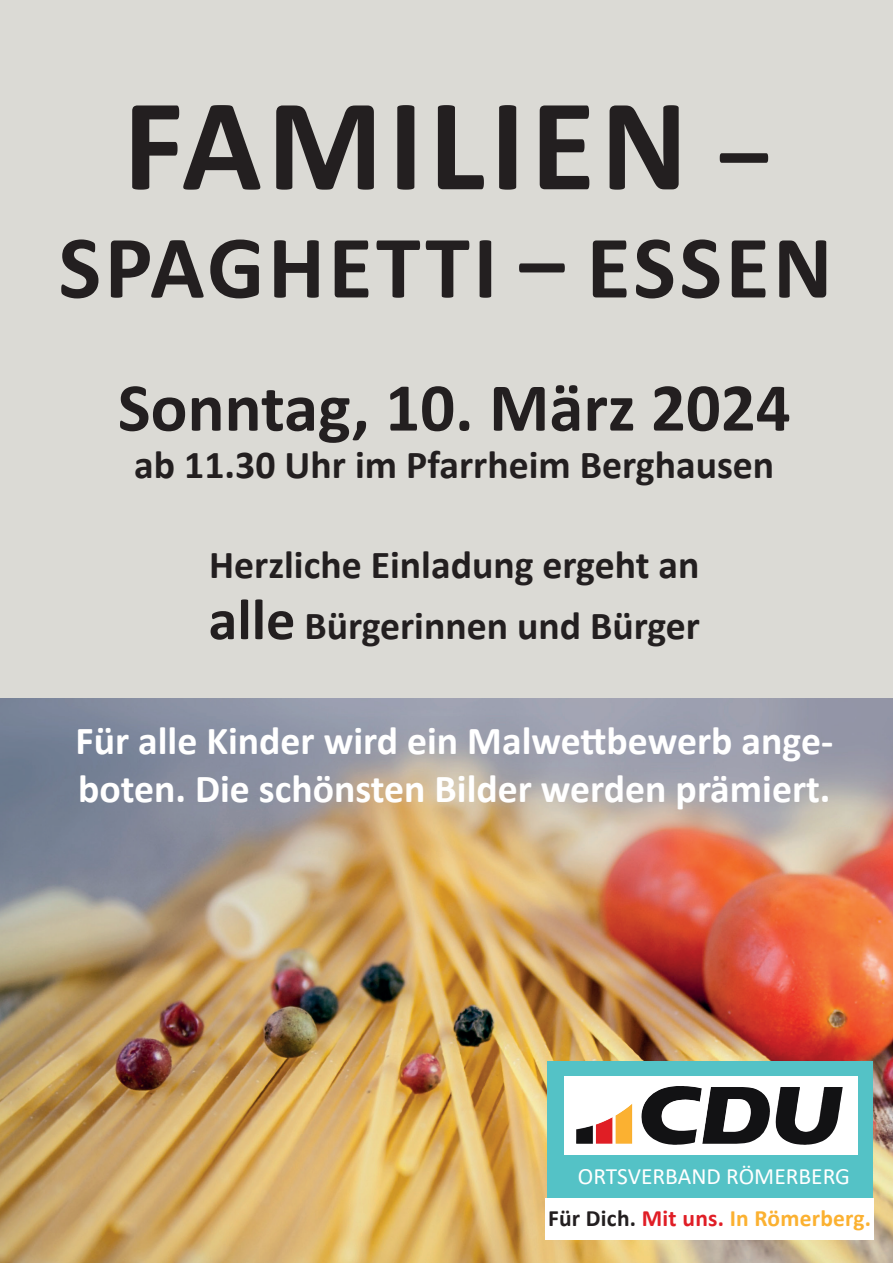
<style>
.page{position:relative;width:893px;height:1263px;background:#fff}
.page>*{position:absolute;margin:0;border:0;box-sizing:border-box;transform-origin:0 0}
.t1{font:700 132.6px "Calibri";letter-spacing:.04em;color:#231f20}
.t2{font:700 90.15px "Calibri";letter-spacing:.04em;color:#231f20}
.t3{font:700 69px "Calibri";color:#231f20}
.t4{font:700 39.75px/61.5px "Calibri";color:#231f20}
.t5{font:700 39.75px/47.7px "Calibri";color:#fff}
.t6{font:23.4px/42px "Calibri";color:#fff;text-align:center}
.s1{font-size:95.4px}
.s2{font-size:58.35px}
.s3{font-weight:700;color:#231f20}
.s4{font-weight:700;color:#e01e26}
.s5{font-weight:700;color:#fbb131}
</style>
<div class="page">
<img style="left:0;top:697px;width:893px;height:566px">
<div style="left:0;top:0;width:893px;height:697px;background:#dbdad5"></div>
<div style="left:545px;top:1198px;width:329px;height:41px;background:#fff"></div>
<div style="left:547px;top:1061px;width:325px;height:136px;background:#54c2c6"></div>
<div style="left:564px;top:1076px;width:293px;height:78px;background:#fff"></div>
<img style="left:641px;top:1086px;width:202px;height:59px">
<h1 class="t1" style="left:123px;top:51px;width:646px">FAMILIEN <span class="s1">–</span></h1>
<h2 class="t2" style="left:58px;top:204px;width:775px">SPAGHETTI – ESSEN</h2>
<h3 class="t3" style="left:118px;top:359px;width:674px">Sonntag, 10. März 2024</h3>
<p class="t4" style="left:134px;top:434px;width:641px">ab 11.30 Uhr im Pfarrheim Berghausen</p>
<p class="t4" style="left:209px;top:533px;width:493px">Herzliche Einladung ergeht an <span class="s2">alle</span> Bürgerinnen und Bürger</p>
<p class="t5" style="left:75px;top:717px;width:759px">Für alle Kinder wird ein Malwettbewerb ange&shy;boten. Die schönsten Bilder werden prämiert.</p>
<p class="t6" style="left:548px;top:1154px;width:325px">ORTSVERBAND RÖMERBERG<br><span class="s3">Für Dich.</span> <span class="s4">Mit uns.</span> <span class="s5">In Römerberg.</span></p>
</div>
